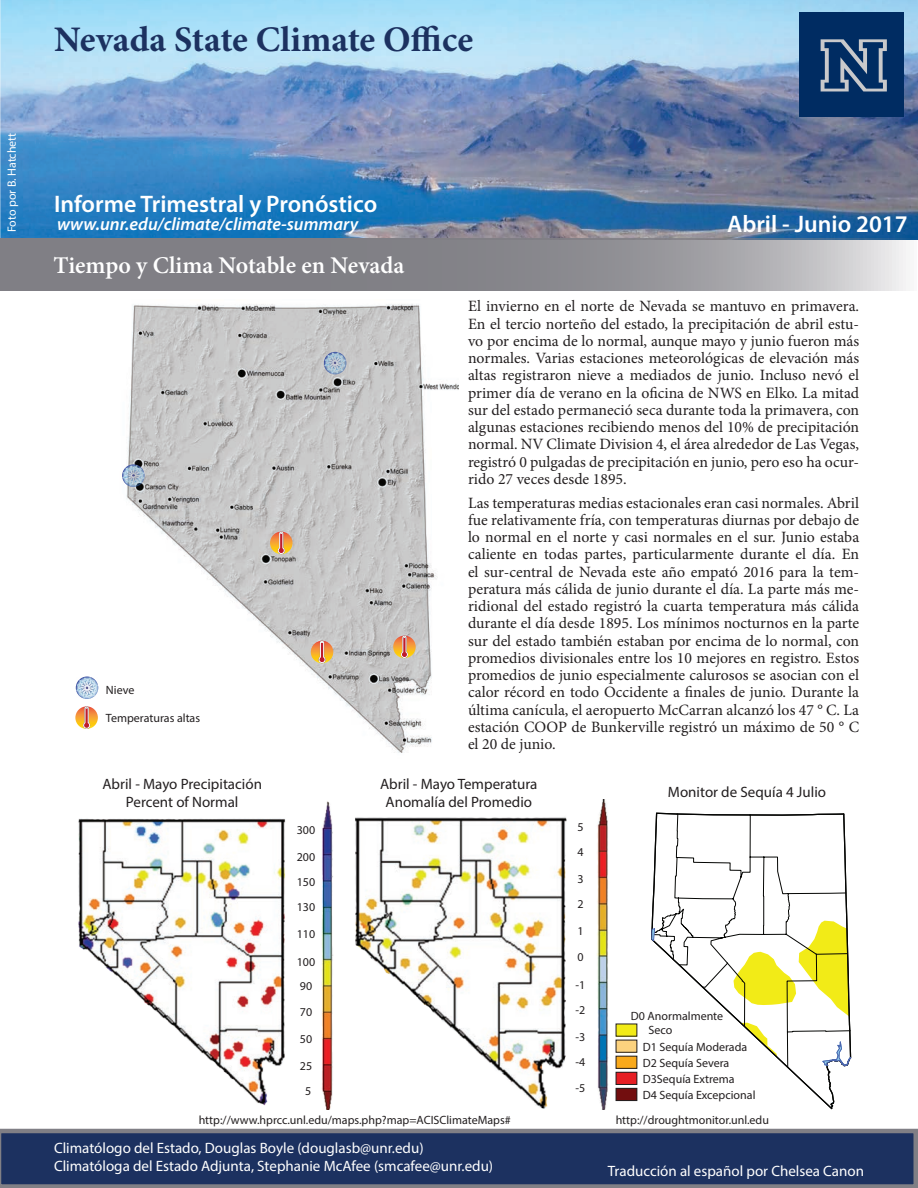
<style>
.page{position:relative;width:918px;height:1188px;background:#fff}
.page>*{position:absolute;margin:0;border:0;box-sizing:border-box;transform-origin:0 0}
.t1{font:700 36px "Minion Pro";color:#1c3160}
.t2{font:600 24px "Myriad Pro";color:#fff}
.t3{font:600 24px "Minion Pro";color:#fff}
.t4{font:italic 600 18px "Myriad Pro";color:#fff}
.t5{font:15.75px/17.2px "Minion Pro";color:#231f20;text-align:justify}
.t6{font:15px/18px "Myriad Pro";color:#fff}
.t7{font:15px/18px "Myriad Pro";color:#231f20;text-align:center}
.t8{font:12px/25.5px "Myriad Pro";color:#231f20}
.t9{font:12px "Myriad Pro";color:#fff}
</style>
<div class="page">
<img style="left:0;top:0;width:918px;height:240px">
<div style="left:800px;top:12px;width:104px;height:105px;background:#002c62"></div>
<svg style="left:821px;top:39px;width:66px;height:52px"></svg>
<svg style="left:0;top:238px;width:917px;height:53px;background:#929297"></svg>
<img style="left:75px;top:304px;width:383px;height:449px">
<svg style="left:75px;top:706px;width:23px;height:23px"></svg>
<svg style="left:83px;top:706px;width:7px;height:23px"></svg>
<svg style="left:76px;top:676px;width:22px;height:23px"></svg>
<img style="left:76px;top:677px;width:22px;height:21px">
<svg style="left:122px;top:464px;width:23px;height:23px"></svg>
<img style="left:123px;top:465px;width:21px;height:21px">
<svg style="left:324px;top:352px;width:22px;height:22px"></svg>
<img style="left:324px;top:353px;width:22px;height:20px">
<svg style="left:393px;top:636px;width:23px;height:22px"></svg>
<svg style="left:401px;top:636px;width:7px;height:22px"></svg>
<svg style="left:270px;top:532px;width:23px;height:22px"></svg>
<svg style="left:278px;top:532px;width:7px;height:22px"></svg>
<svg style="left:311px;top:641px;width:22px;height:22px"></svg>
<svg style="left:319px;top:641px;width:6px;height:22px"></svg>
<img style="left:321px;top:801px;width:12px;height:309px">
<img style="left:78px;top:818px;width:208px;height:288px">
<img style="left:355px;top:817px;width:212px;height:292px">
<img style="left:597px;top:800px;width:24px;height:310px">
<div style="left:616px;top:1088px;width:21px;height:13px;background:#720e0f"></div>
<div style="left:616px;top:1088px;width:21px;height:13px;border:1px solid #231f20"></div>
<div style="left:616px;top:1072px;width:21px;height:12px;background:#e61e24"></div>
<div style="left:616px;top:1072px;width:21px;height:13px;border:1px solid #231f20"></div>
<div style="left:616px;top:1056px;width:21px;height:12px;background:#f9a91b"></div>
<div style="left:616px;top:1056px;width:21px;height:13px;border:1px solid #231f20"></div>
<div style="left:616px;top:1040px;width:21px;height:12px;background:#fcd27e"></div>
<div style="left:616px;top:1040px;width:21px;height:13px;border:1px solid #231f20"></div>
<div style="left:616px;top:1024px;width:21px;height:12px;background:#f2eb17"></div>
<svg style="left:651px;top:812px;width:201px;height:298px"></svg>
<svg style="left:0;top:1129px;width:918px;height:59px;background:#2a3b65"></svg>
<p class="t9" style="left:4px;top:232px;width:101px;rotate:-90deg">Foto por B. Hatchett</p>
<h1 class="t1" style="left:54px;top:15px;width:421px">Nevada State Climate Ofce</h1>
<h2 class="t2" style="left:54px;top:188px;width:325px">Informe Trimestral y Pronóstico</h2>
<p class="t4" style="left:57px;top:212px;width:303px">www.unr.edu/climate/climate-summary</p>
<h2 class="t3" style="left:54px;top:249px;width:352px">Tiempo y Clima Notable en Nevada</h2>
<h2 class="t2" style="left:727px;top:209px;width:182px">Abril - Junio 2017</h2>
<p class="t8" style="left:106px;top:677px;width:30px">Nieve</p>
<p class="t8" style="left:106px;top:705px;width:96px">Temperaturas altas</p>
<p class="t5" style="left:468px;top:298px;width:393px">El invierno en el norte de Nevada se mantuvo en primavera.<br>En el tercio norteño del estado, la precipitación de abril estu&shy;vo por encima de lo normal, aunque mayo y junio fueron más normales. Varias estaciones meteorológicas de elevación más altas registraron nieve a mediados de junio. Incluso nevó el primer día de verano en la ofcina de NWS en Elko. La mitad sur del estado permaneció seca durante toda la primavera, con algunas estaciones recibiendo menos del 10% de precipitación normal. NV Climate Division 4, el área alrededor de Las Vegas, registró 0 pulgadas de precipitación en junio, pero eso ha ocur&shy;rido 27 veces desde 1895.</p>
<p class="t5" style="left:468px;top:494px;width:393px">Las temperaturas medias estacionales eran casi normales. Abril fue relativamente fría, con temperaturas diurnas por debajo de lo normal en el norte y casi normales en el sur. Junio estaba caliente en todas partes, particularmente durante el día. En el sur-central de Nevada este año empató 2016 para la tem&shy;peratura más cálida de junio durante el día. La parte más me&shy;ridional del estado registró la cuarta temperatura más cálida durante el día desde 1895. Los mínimos nocturnos en la parte sur del estado también estaban por encima de lo normal, con promedios divisionales entre los 10 mejores en registro. Estos promedios de junio especialmente calurosos se asocian con el calor récord en todo Occidente a fnales de junio. Durante la última canícula, el aeropuerto McCarran alcanzó los 47 ° C. La estación COOP de Bunkerville registró un máximo de 50 ° C el 20 de junio.</p>
<p class="t7" style="left:102px;top:774px;width:161px">Abril - Mayo Precipitación<br>Percent of Normal</p>
<p class="t7" style="left:380px;top:774px;width:159px">Abril - Mayo Temperatura<br>Anomalía del Promedio</p>
<p class="t8" style="left:297px;top:817px;width:20px">300</p>
<p class="t8" style="left:297px;top:844px;width:20px">200</p>
<p class="t8" style="left:297px;top:869px;width:20px">150</p>
<p class="t8" style="left:297px;top:894px;width:20px">130</p>
<p class="t8" style="left:297px;top:921px;width:20px">110</p>
<p class="t8" style="left:297px;top:949px;width:20px">100</p>
<p class="t8" style="left:300px;top:973px;width:14px">90</p>
<p class="t8" style="left:300px;top:999px;width:14px">70</p>
<p class="t8" style="left:300px;top:1026px;width:14px">50</p>
<p class="t8" style="left:300px;top:1053px;width:14px;line-height:24.9px;text-align:center">25<br>5</p>
<p class="t8" style="left:199px;top:1107px;width:314px">http://www.hprcc.unl.edu/maps.php?map=ACISClimateMaps#</p>
<p class="t6" style="left:54px;top:1139px;width:441px">Climatólogo del Estado, Douglas Boyle (douglasb@unr.edu)<br>Climatóloga del Estado Adjunta, Stephanie McAfee (smcafee@unr.edu)</p>
<p class="t8" style="left:577px;top:814px;width:8px;line-height:24.6px">5<br>4</p>
<p class="t8" style="left:577px;top:866px;width:8px">3<br>2</p>
<p class="t8" style="left:577px;top:918px;width:8px">1<br>0</p>
<p class="t8" style="left:576px;top:972px;width:11px">-1</p>
<p class="t8" style="left:576px;top:998px;width:11px">-2</p>
<p class="t8" style="left:576px;top:1024px;width:11px">-3</p>
<p class="t8" style="left:576px;top:1049px;width:11px">-4</p>
<p class="t8" style="left:576px;top:1075px;width:11px">-5</p>
<p class="t7" style="left:668px;top:782px;width:160px">Monitor de Sequía 4 Julio</p>
<p class="t8" style="left:649px;top:1008px;width:76px;line-height:14.4px;text-indent:-18px">D0 Anormalmente<br>Seco</p>
<p class="t8" style="left:643px;top:1034px;width:106px">D1 Sequía Moderada</p>
<p class="t8" style="left:643px;top:1050px;width:88px">D2 Sequía Severa</p>
<p class="t8" style="left:643px;top:1066px;width:93px">D3Sequía Extrema</p>
<p class="t8" style="left:643px;top:1082px;width:114px">D4 Sequía Excepcional</p>
<p class="t8" style="left:616px;top:1107px;width:155px">http://droughtmonitor.unl.edu</p>
<p class="t6" style="left:608px;top:1162px;width:258px">Traducción al español por Chelsea Canon</p>
</div>
